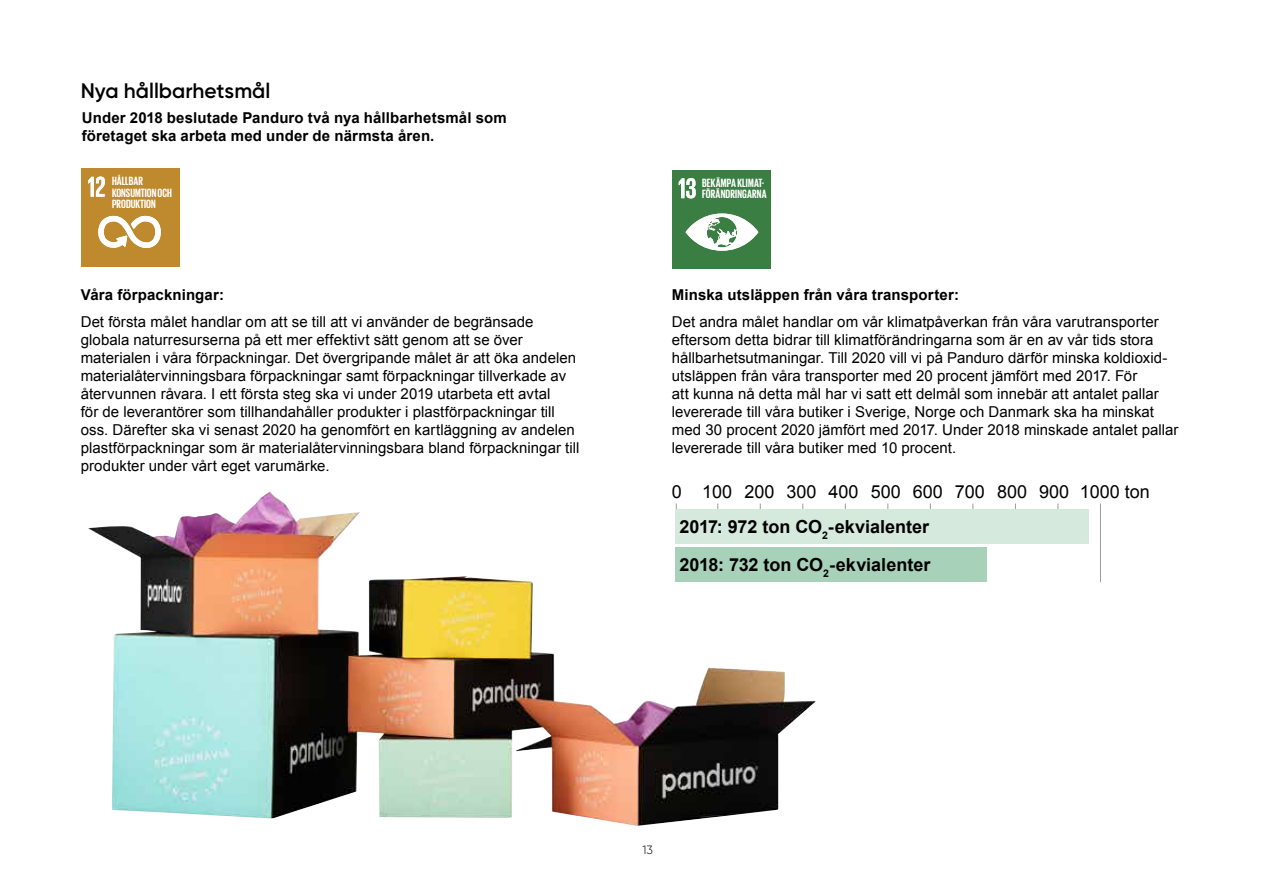
<style>
.page{position:relative;width:1263px;height:893px;background:#fff}
.page>*{position:absolute;margin:0;border:0;box-sizing:border-box;transform-origin:0 0}
.t1{font:600 21px "Gilroy";color:#000}
.t2{font:700 18px/38.5px "Arial";color:#000}
.t3{font:18px "Arial";color:#000}
.t4{font:15px/18px "Arial";color:#000}
.t5{font:700 15px/18px "Arial";letter-spacing:.01em;color:#000}
.t6{font:700 12.3px/11.6px "Giorgio Sans";color:#fff}
.t7{font:300 12px "Gilroy";color:#000}
</style>
<div class="page">
<div style="left:81px;top:169px;width:98px;height:98px;background:#be8a2d"></div>
<svg style="left:88px;top:177px;width:17px;height:20px"></svg>
<svg style="left:98px;top:216px;width:63px;height:32px"></svg>
<div style="left:672px;top:170px;width:98px;height:98px;background:#3b7e44"></div>
<svg style="left:679px;top:178px;width:17px;height:20px"></svg>
<svg style="left:685px;top:214px;width:73px;height:37px"></svg>
<hr style="left:845px;top:503px;width:1px;height:34px;background:#9c9c9d">
<hr style="left:887px;top:503px;width:1px;height:34px;background:#9c9c9d">
<hr style="left:930px;top:503px;width:1px;height:34px;background:#9c9c9d">
<hr style="left:972px;top:503px;width:1px;height:34px;background:#9c9c9d">
<hr style="left:1015px;top:503px;width:1px;height:34px;background:#9c9c9d">
<hr style="left:1057px;top:503px;width:1px;height:35px;background:#9c9c9d">
<hr style="left:1100px;top:503px;width:1px;height:79px;background:#9c9c9d">
<div style="left:675px;top:509px;width:413px;height:34px;background:#d6e9dd"></div>
<div style="left:675px;top:548px;width:311px;height:34px;background:#a7d2b9"></div>
<img style="left:88px;top:491px;width:728px;height:335px">
<h1 class="t1" style="left:81px;top:77px;width:191px">Nya hållbarhetsmål</h1>
<p class="t5" style="left:82px;top:109px;width:426px">Under 2018 beslutade Panduro två nya hållbarhetsmål som företaget ska arbeta med under de närmsta åren.</p>
<p class="t6" style="left:112px;top:175px;width:61px">HÅLLBAR<br>KONSUMTION OCH<br>PRODUKTION</p>
<p class="t5" style="left:81px;top:287px;width:145px">Våra förpackningar:</p>
<p class="t4" style="left:81px;top:313px;width:500px">Det första målet handlar om att se till att vi använder de begränsade globala naturresurserna på ett mer effektivt sätt genom att se över materialen i våra förpackningar. Det övergripande målet är att öka andelen materialåtervinningsbara förpackningar samt förpackningar tillverkade av återvunnen råvara. I ett första steg ska vi under 2019 utarbeta ett avtal<br>för de leverantörer som tillhandahåller produkter i plastförpackningar till oss. Därefter ska vi senast 2020 ha genomfört en kartläggning av andelen plastförpackningar som är materialåtervinningsbara bland förpackningar till produkter under vårt eget varumärke.</p>
<p class="t6" style="left:702px;top:176px;width:66px">BEKÄMPA KLIMAT-<br>FÖRÄNDRINGARNA</p>
<p class="t5" style="left:672px;top:286px;width:289px">Minska utsläppen från våra transporter:</p>
<p class="t4" style="left:672px;top:312px;width:508px">Det andra målet handlar om vår klimatpåverkan från våra varutransporter eftersom detta bidrar till klimatförändringarna som är en av vår tids stora hållbarhetsutmaningar. Till 2020 vill vi på Panduro därför minska koldioxid&shy;utsläppen från våra transporter med 20 procent jämfört med 2017. För<br>att kunna nå detta mål har vi satt ett delmål som innebär att antalet pallar levererade till våra butiker i Sverige, Norge och Danmark ska ha minskat med 30 procent 2020 jämfört med 2017. Under 2018 minskade antalet pallar levererade till våra butiker med 10 procent.</p>
<p class="t3" style="left:672px;top:480px;width:479px">0 100 200 300 400 500 600 700 800 900 1000 ton</p>
<p class="t2" style="left:679px;top:508px;width:252px">2017: 972 ton CO<sub>2</sub>-ekvialenter<br>2018: 732 ton CO<sub>2</sub>-ekvialenter</p>
<p class="t7" style="left:642px;top:842px;width:12px">13</p>
</div>
